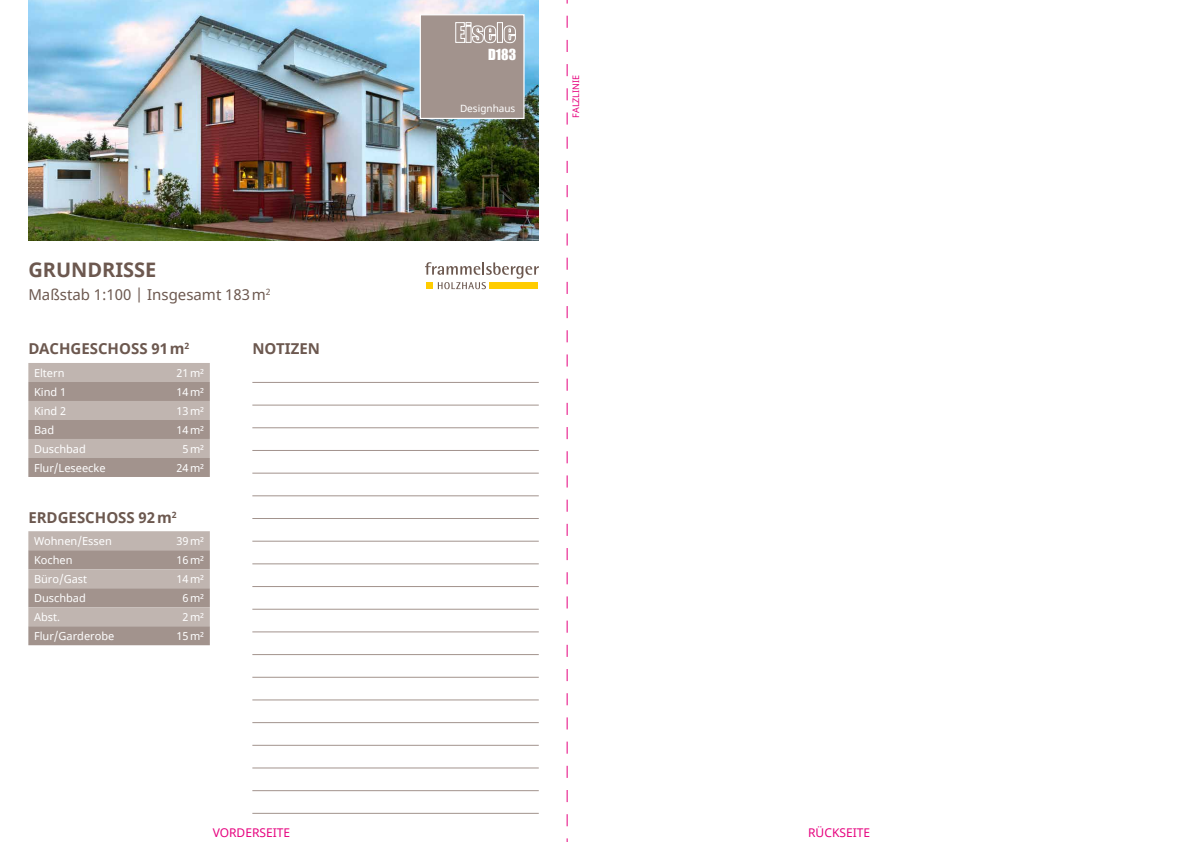
<style>
.page{position:relative;width:1191px;height:842px;background:#fff}
.page>*{position:absolute;margin:0;border:0;box-sizing:border-box;transform-origin:0 0}
.t1{font:700 20px "Noto Sans";color:#6c584f}
.t2{font:700 15px "Noto Sans";color:#6c584f}
.t3{font:15px "Noto Sans";color:#6c584f}
.t4{font:14px "Impact";color:#fff}
.t5{font:12px "Noto Sans";color:#e6007e}
.t6{font:11px "Noto Sans";color:#fff}
.t7{font:10px "Noto Sans";color:#fff}
.t8{font:9px "Noto Sans";color:#e6007e}
</style>
<div class="page">
<div style="left:28px;top:363px;width:182px;height:19px;background:#c0b5b0"></div>
<div style="left:28px;top:382px;width:182px;height:19px;background:#a2938d"></div>
<div style="left:28px;top:401px;width:182px;height:19px;background:#c0b5b0"></div>
<div style="left:28px;top:420px;width:182px;height:19px;background:#a2938d"></div>
<div style="left:28px;top:439px;width:182px;height:19px;background:#c0b5b0"></div>
<div style="left:28px;top:458px;width:182px;height:19px;background:#a2938d"></div>
<img style="left:28px;top:0;width:511px;height:241px">
<svg style="left:425px;top:262px;width:114px;height:27px"></svg>
<div style="left:426px;top:282px;width:7px;height:7px;background:#fc0"></div>
<div style="left:489px;top:282px;width:48px;height:7px;background:#fc0"></div>
<div style="left:420px;top:14px;width:104px;height:105px;background:#a2938d;border:1px solid #fff"></div>
<svg style="left:455px;top:22px;width:41px;height:21px"></svg>
<div style="left:497px;top:22px;width:6px;height:21px;border:1px solid #fff"></div>
<svg style="left:503px;top:25px;width:13px;height:18px"></svg>
<div style="left:28px;top:531px;width:182px;height:19px;background:#c0b5b0"></div>
<div style="left:28px;top:550px;width:182px;height:19px;background:#a2938d"></div>
<div style="left:28px;top:569px;width:182px;height:19px;background:#c0b5b0"></div>
<div style="left:28px;top:588px;width:182px;height:19px;background:#a2938d"></div>
<div style="left:28px;top:607px;width:182px;height:19px;background:#c0b5b0"></div>
<div style="left:28px;top:626px;width:182px;height:19px;background:#a2938d"></div>
<hr style="left:252px;top:427px;width:287px;height:1px;background:#a2938d">
<hr style="left:252px;top:450px;width:287px;height:1px;background:#a2938d">
<hr style="left:252px;top:473px;width:287px;height:1px;background:#a2938d">
<hr style="left:252px;top:495px;width:287px;height:1px;background:#a2938d">
<hr style="left:252px;top:518px;width:287px;height:1px;background:#a2938d">
<hr style="left:252px;top:541px;width:287px;height:1px;background:#a2938d">
<hr style="left:252px;top:563px;width:287px;height:1px;background:#a2938d">
<hr style="left:252px;top:586px;width:287px;height:1px;background:#a2938d">
<hr style="left:252px;top:609px;width:287px;height:1px;background:#a2938d">
<hr style="left:252px;top:632px;width:287px;height:1px;background:#a2938d">
<hr style="left:252px;top:654px;width:287px;height:1px;background:#a2938d">
<hr style="left:252px;top:677px;width:287px;height:1px;background:#a2938d">
<hr style="left:252px;top:700px;width:287px;height:1px;background:#a2938d">
<hr style="left:252px;top:722px;width:287px;height:1px;background:#a2938d">
<hr style="left:252px;top:745px;width:287px;height:1px;background:#a2938d">
<hr style="left:252px;top:768px;width:287px;height:1px;background:#a2938d">
<hr style="left:252px;top:790px;width:287px;height:1px;background:#a2938d">
<hr style="left:252px;top:813px;width:287px;height:1px;background:#a2938d">
<hr style="left:252px;top:405px;width:287px;height:1px;background:#a2938d">
<hr style="left:252px;top:382px;width:287px;height:1px;background:#a2938d">
<svg style="left:566px;top:0;width:1px;height:842px"></svg>
<h1 class="t1" style="left:28px;top:255px;width:130px">GRUNDRISSE</h1>
<h2 class="t3" style="left:28px;top:284px;width:244px">Maßstab 1:100 | Insgesamt 183m<sup>2</sup></h2>
<h2 class="t2" style="left:28px;top:338px;width:162px">DACHGESCHOSS 91m<sup>2</sup></h2>
<p class="t6" style="left:34px;top:366px;width:32px">Eltern</p>
<p class="t6" style="left:176px;top:366px;width:29px">21m²</p>
<p class="t6" style="left:34px;top:385px;width:34px">Kind 1</p>
<p class="t6" style="left:176px;top:385px;width:29px">14m²</p>
<p class="t6" style="left:34px;top:404px;width:34px">Kind 2</p>
<p class="t6" style="left:176px;top:404px;width:29px">13m²</p>
<p class="t6" style="left:34px;top:423px;width:22px">Bad</p>
<p class="t6" style="left:176px;top:423px;width:29px">14m²</p>
<p class="t6" style="left:34px;top:442px;width:53px">Duschbad</p>
<p class="t6" style="left:183px;top:442px;width:23px">5m²</p>
<p class="t6" style="left:34px;top:461px;width:73px">Flur/Leseecke</p>
<p class="t6" style="left:176px;top:461px;width:29px">24m²</p>
<h2 class="t2" style="left:28px;top:507px;width:150px">ERDGESCHOSS 92m<sup>2</sup></h2>
<p class="t6" style="left:34px;top:534px;width:79px">Wohnen/Essen</p>
<p class="t6" style="left:176px;top:534px;width:29px">39m²</p>
<p class="t6" style="left:34px;top:553px;width:40px">Kochen</p>
<p class="t6" style="left:176px;top:553px;width:29px">16m²</p>
<p class="t6" style="left:34px;top:572px;width:55px">Büro/Gast</p>
<p class="t6" style="left:176px;top:572px;width:29px">14m²</p>
<p class="t6" style="left:34px;top:591px;width:53px">Duschbad</p>
<p class="t6" style="left:183px;top:591px;width:23px">6m²</p>
<p class="t6" style="left:34px;top:610px;width:27px">Abst.</p>
<p class="t6" style="left:183px;top:610px;width:23px">2m²</p>
<p class="t6" style="left:34px;top:629px;width:82px">Flur/Garderobe</p>
<p class="t6" style="left:176px;top:629px;width:29px">15m²</p>
<h2 class="t2" style="left:252px;top:338px;width:69px">NOTIZEN</h2>
<p class="t4" style="left:488px;top:44px;width:29px">D183</p>
<p class="t7" style="left:460px;top:102px;width:57px">Designhaus</p>
<p class="t8" style="left:569px;top:118px;width:44px;rotate:-90deg">FALZLINIE</p>
<p class="t5" style="left:213px;top:824px;width:79px">VORDERSEITE</p>
<p class="t5" style="left:808px;top:824px;width:63px">RÜCKSEITE</p>
</div>
